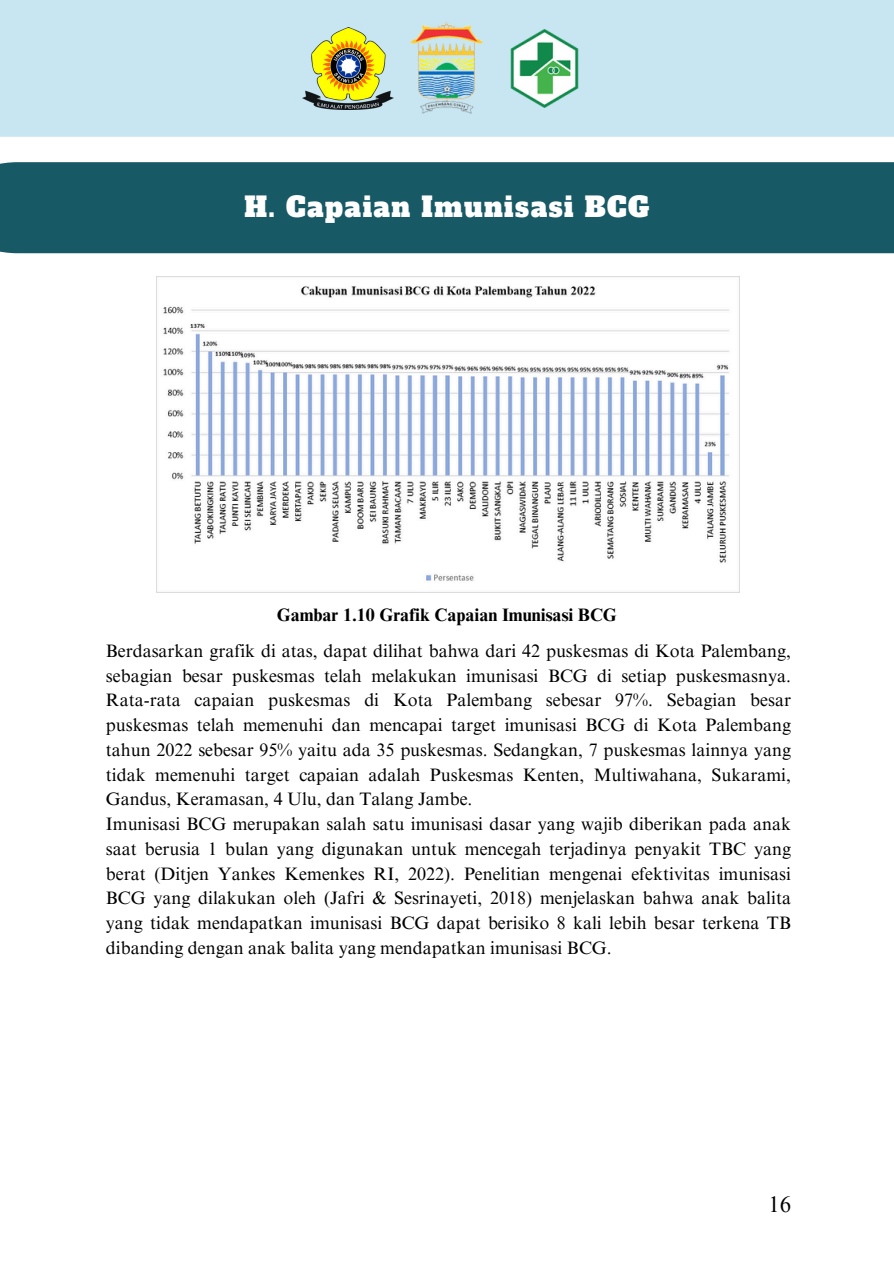
<style>
.page{position:relative;width:894px;height:1264px;background:#fff}
.page>*{position:absolute;margin:0;border:0;box-sizing:border-box;transform-origin:0 0}
.t1{font:27px "Alfa Slab One";letter-spacing:.055em;color:#fff}
.t2{font:22.5px "Times NRMT Pro";color:#000}
.t3{font:18px/24.8px "Times NRMT Pro";color:#000;text-align:justify}
.t4{font:700 18px "Times NRMT Pro";color:#000}
</style>
<div class="page">
<img style="left:156px;top:276px;width:583px;height:316px">
<div style="left:0;top:0;width:893px;height:137px;background:#c7e6f2"></div>
<img style="left:501px;top:29px;width:89px;height:79px">
<img style="left:302px;top:27px;width:91px;height:83px">
<img style="left:400px;top:21px;width:95px;height:95px">
<div style="left:0;top:162px;width:893px;height:91px;background:#175964"></div>
<p class="t1" style="left:244px;top:189px;width:406px">H. Capaian Imunisasi BCG</p>
<p class="t4" style="left:277px;top:608px;width:341px">Gambar 1.10 Grafik Capaian Imunisasi BCG</p>
<p class="t3" style="left:106px;top:640px;width:686px">Berdasarkan grafik di atas, dapat dilihat bahwa dari 42 puskesmas di Kota Palembang, sebagian besar puskesmas telah melakukan imunisasi BCG di setiap puskesmasnya.<br>Rata-rata capaian puskesmas di Kota Palembang sebesar 97%. Sebagian besar puskesmas telah memenuhi dan mencapai target imunisasi BCG di Kota Palembang tahun 2022 sebesar 95% yaitu ada 35 puskesmas. Sedangkan, 7 puskesmas lainnya yang tidak memenuhi target capaian adalah Puskesmas Kenten, Multiwahana, Sukarami, Gandus, Keramasan, 4 Ulu, dan Talang Jambe.</p>
<p class="t3" style="left:106px;top:813px;width:686px">Imunisasi BCG merupakan salah satu imunisasi dasar yang wajib diberikan pada anak saat berusia 1 bulan yang digunakan untuk mencegah terjadinya penyakit TBC yang berat (Ditjen Yankes Kemenkes RI, 2022). Penelitian mengenai efektivitas imunisasi BCG yang dilakukan oleh (Jafri &amp; Sesrinayeti, 2018) menjelaskan bahwa anak balita yang tidak mendapatkan imunisasi BCG dapat berisiko 8 kali lebih besar terkena TB dibanding dengan anak balita yang mendapatkan imunisasi BCG.</p>
<p class="t2" style="left:768px;top:1195px;width:24px">16</p>
</div>
